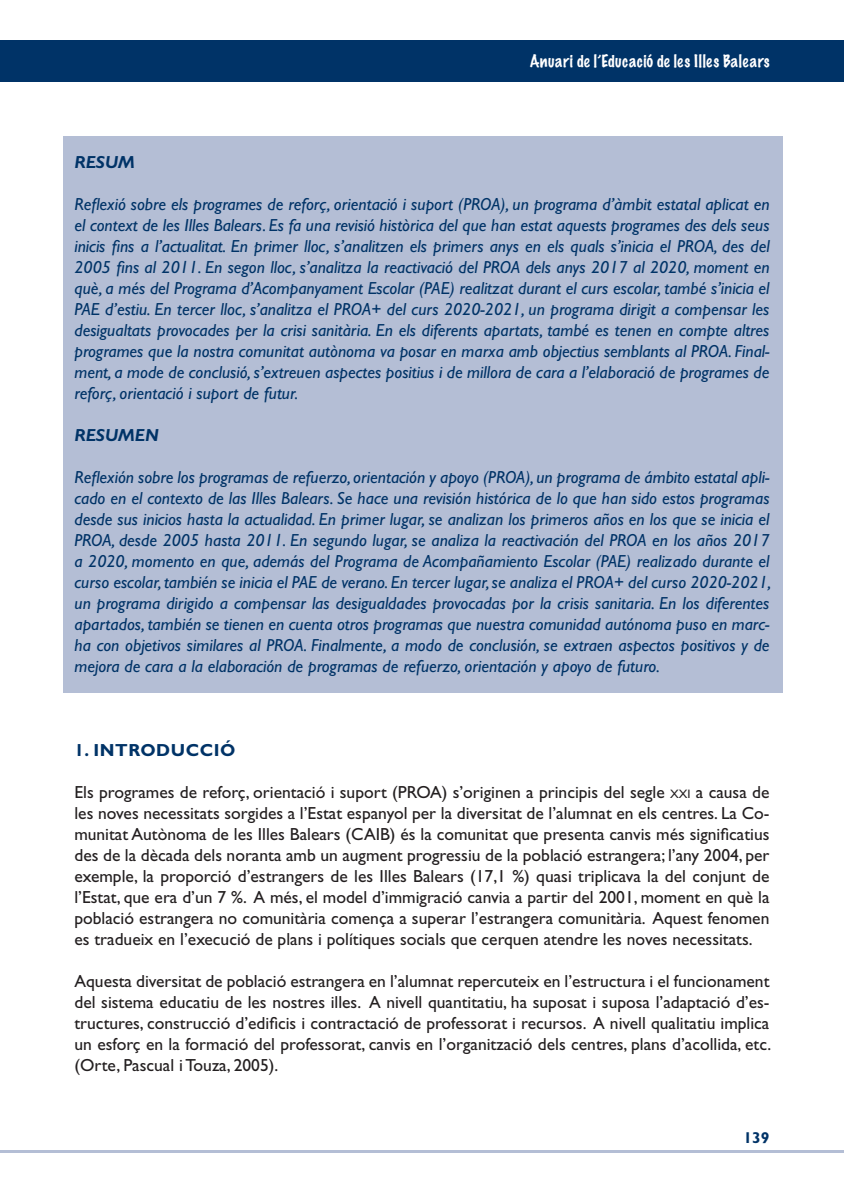
<style>
.page{position:relative;width:844px;height:1191px;background:#fff}
.page>*{position:absolute;margin:0;border:0;box-sizing:border-box;transform-origin:0 0}
.t1{font:italic 17.5px/21px "Gill Sans Std";color:#003367;text-align:justify}
.t2{font:17.5px/21px "Gill Sans Std";color:#231f20;text-align:justify}
.t3{font:700 17.5px "Gill Sans Std";letter-spacing:.03em;color:#003367}
.t4{font:italic 700 17.5px "Gill Sans Std";color:#003367}
.t5{font:100 15.75px "Marker Felt";letter-spacing:.03em;color:#fff}
.t6{font:700 15.75px "Gill Sans Std";color:#003367}
.s1{font-size:12.25px}
</style>
<div class="page">
<hr style="left:0;top:1150px;width:843px;height:2px;background:#b4bed5">
<div style="left:0;top:40px;width:843px;height:42px;background:#003367"></div>
<div style="left:63px;top:136px;width:720px;height:557px;background:#b4bed5"></div>
<p class="t5" style="left:529px;top:49px;width:241px">Anuari de l’Educació de les Illes Balears</p>
<p class="t4" style="left:74px;top:152px;width:62px">RESUM</p>
<p class="t1" style="left:74px;top:194px;width:696px">Reflexió sobre els programes de reforç, orientació i suport (PROA), un programa d’àmbit estatal aplicat en el context de les Illes Balears. Es fa una revisió històrica del que han estat aquests programes des dels seus inicis fins a l’actualitat. En primer lloc, s’analitzen els primers anys en els quals s’inicia el PROA, des del 2005 fins al 2011. En segon lloc, s’analitza la reactivació del PROA dels anys 2017 al 2020, moment en què, a més del Programa d’Acompanyament Escolar (PAE) realitzat durant el curs escolar, també s’inicia el PAE d’estiu. En tercer lloc, s’analitza el PROA+ del curs 2020-2021, un programa dirigit a compensar les desigualtats provocades per la crisi sanitària. En els diferents apartats, també es tenen en compte altres programes que la nostra comunitat autònoma va posar en marxa amb objectius semblants al PROA. Final&shy;ment, a mode de conclusió, s’extreuen aspectes positius i de millora de cara a l’elaboració de programes de reforç, orientació i suport de futur.</p>
<p class="t4" style="left:74px;top:425px;width:86px">RESUMEN</p>
<p class="t1" style="left:74px;top:467px;width:698px">Reflexión sobre los programas de refuerzo, orientación y apoyo (PROA), un programa de ámbito estatal apli&shy;cado en el contexto de las Illes Balears. Se hace una revisión histórica de lo que han sido estos programas desde sus inicios hasta la actualidad. En primer lugar, se analizan los primeros años en los que se inicia el PROA, desde 2005 hasta 2011. En segundo lugar, se analiza la reactivación del PROA en los años 2017 a 2020, momento en que, además del Programa de Acompañamiento Escolar (PAE) realizado durante el curso escolar, también se inicia el PAE de verano. En tercer lugar, se analiza el PROA+ del curso 2020-2021, un programa dirigido a compensar las desigualdades provocadas por la crisis sanitaria. En los diferentes apartados, también se tienen en cuenta otros programas que nuestra comunidad autónoma puso en marc&shy;ha con objetivos similares al PROA. Finalmente, a modo de conclusión, se extraen aspectos positivos y de mejora de cara a la elaboración de programas de refuerzo, orientación y apoyo de futuro.</p>
<p class="t3" style="left:74px;top:740px;width:162px">1. INTRODUCCIÓ</p>
<p class="t2" style="left:74px;top:782px;width:696px">Els programes de reforç, orientació i suport (PROA) s’originen a principis del segle <span class="s1">xxi</span> a causa de les noves necessitats sorgides a l’Estat espanyol per la diversitat de l’alumnat en els centres. La Co&shy;munitat Autònoma de les Illes Balears (CAIB) és la comunitat que presenta canvis més significatius des de la dècada dels noranta amb un augment progressiu de la població estrangera; l’any 2004, per exemple, la proporció d’estrangers de les Illes Balears (17,1 %) quasi triplicava la del conjunt de l’Estat, que era d’un 7 %. A més, el model d’immigració canvia a partir del 2001, moment en què la població estrangera no comunitària comença a superar l’estrangera comunitària. Aquest fenomen es tradueix en l’execució de plans i polítiques socials que cerquen atendre les noves necessitats.</p>
<p class="t2" style="left:74px;top:971px;width:698px">Aquesta diversitat de població estrangera en l’alumnat repercuteix en l’estructura i el funcionament del sistema educatiu de les nostres illes. A nivell quantitatiu, ha suposat i suposa l’adaptació d’es&shy;tructures, construcció d’edificis i contractació de professorat i recursos. A nivell qualitatiu implica un esforç en la formació del professorat, canvis en l’organització dels centres, plans d’acollida, etc. (Orte, Pascual i Touza, 2005).</p>
<p class="t6" style="left:743px;top:1128px;width:28px">139</p>
</div>
